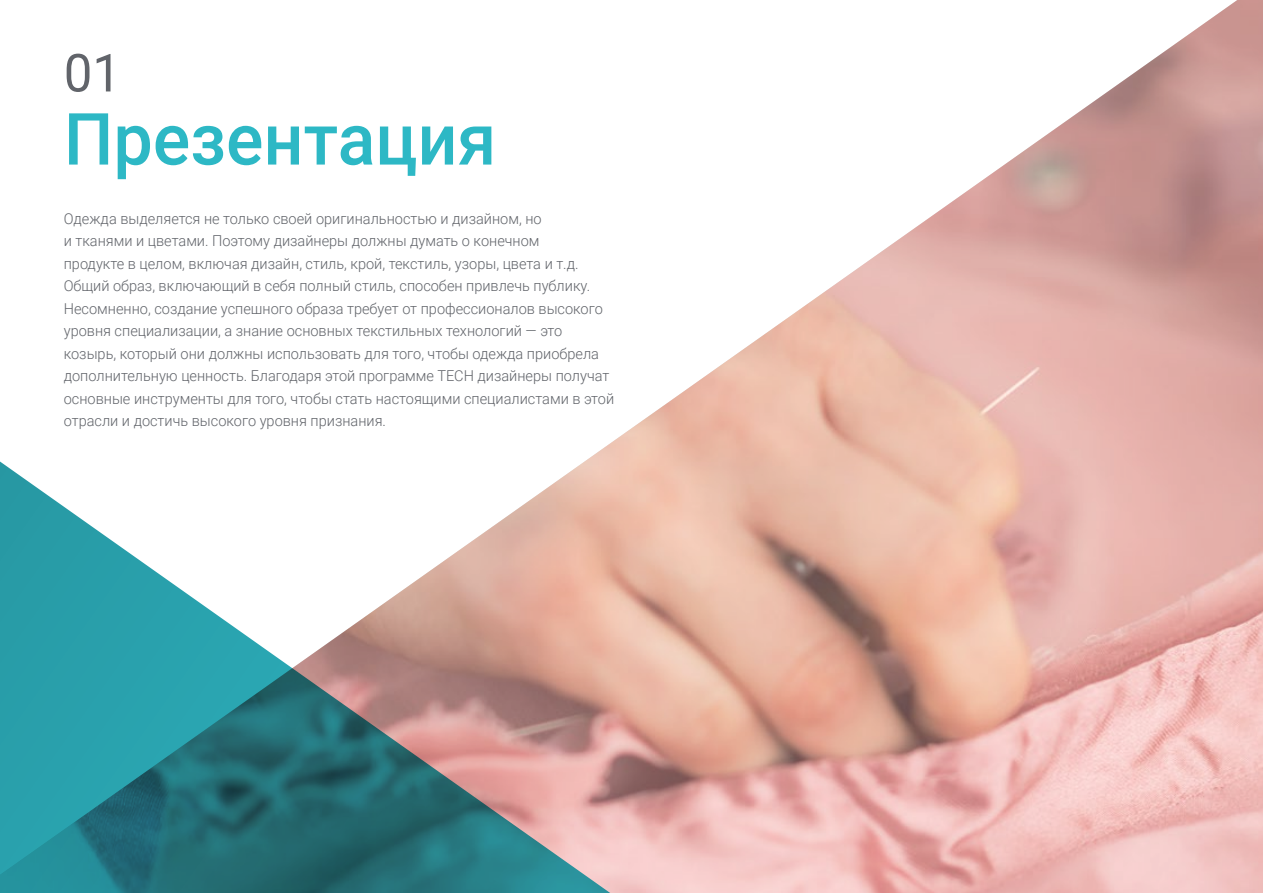
<style>
.page{position:relative;width:1263px;height:893px;background:#fff}
.page>*{position:absolute;margin:0;border:0;box-sizing:border-box;transform-origin:0 0}
.t1{font:500 72px "Roboto";color:#2db8c5}
.t2{font:52.5px "Roboto";color:#61646a}
.t3{font:300 15px/22.5px "Roboto";color:#61646a}
</style>
<div class="page">
<img style="left:607px;top:0;width:656px;height:893px">
<svg style="left:0;top:446px;width:640px;height:447px"></svg>
<h2 class="t2" style="left:64px;top:36px;width:59px">01</h2>
<h1 class="t1" style="left:64px;top:89px;width:434px">Презентация</h1>
<p class="t3" style="left:64px;top:207px;width:552px">Одежда выделяется не только своей оригинальностью и дизайном, но<br>и тканями и цветами. Поэтому дизайнеры должны думать о конечном<br>продукте в целом, включая дизайн, стиль, крой, текстиль, узоры, цвета и т.д.<br>Общий образ, включающий в себя полный стиль, способен привлечь публику.<br>Несомненно, создание успешного образа требует от профессионалов высокого уровня специализации, а знание основных текстильных технологий — это козырь, который они должны использовать для того, чтобы одежда приобрела дополнительную ценность. Благодаря этой программе TECH дизайнеры получат основные инструменты для того, чтобы стать настоящими специалистами в этой отрасли и достичь высокого уровня признания.</p>
</div>
